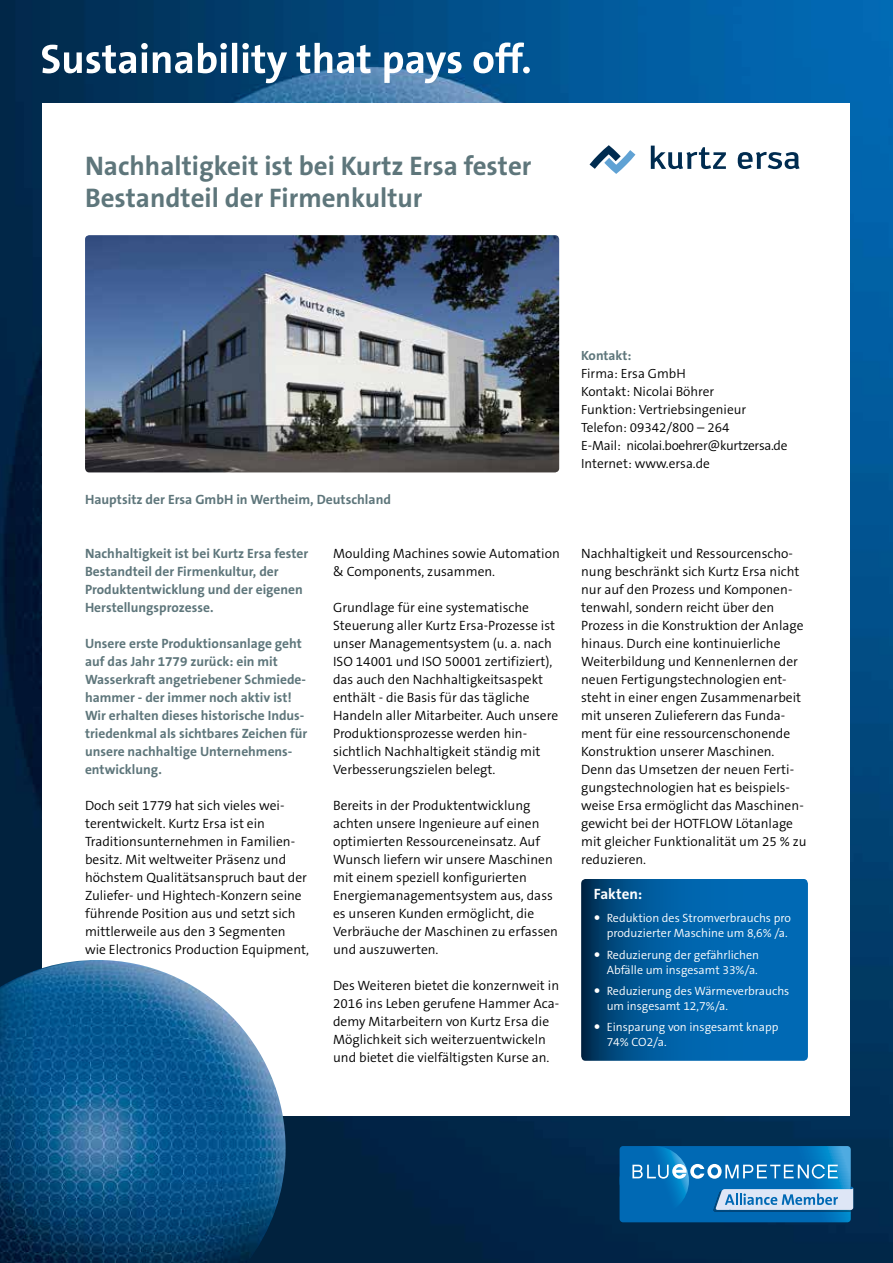
<style>
.page{position:relative;width:893px;height:1263px;background:#fff}
.page>*{position:absolute;margin:0;border:0;box-sizing:border-box;transform-origin:0 0}
.t1{font:700 27px/31.5px "The Sans B Plus W7";color:#5e767b}
.t2{font:700 15px "The Sans B Plus W7";color:#fff}
.t3{font:300 13.5px/18px "The Sans B Plus W4";color:#000}
.t4{font:700 13.5px/18px "The Sans B Plus W7";color:#5e767b}
.t5{font:300 13.35px/18px "The Sans B Plus W4";color:#000}
.t6{font:700 13.35px "The Sans B Plus W7";color:#5e767b}
.t7{font:300 12px/15px "The Sans B Plus W4";color:#fff}
</style>
<div class="page">
<img style="left:0;top:0;width:893px;height:1263px">
<div style="left:42px;top:104px;width:808px;height:1012px;background:#fff"></div>
<svg style="left:620px;top:1146px;width:233px;height:76px;background:#2e85c2"></svg>
<svg style="left:42px;top:43px;width:488px;height:40px"></svg>
<img style="left:0;top:960px;width:286px;height:303px">
<img style="left:85px;top:235px;width:474px;height:237px">
<svg style="left:651px;top:146px;width:75px;height:23px"></svg>
<svg style="left:738px;top:152px;width:61px;height:17px"></svg>
<svg style="left:589px;top:145px;width:46px;height:29px"></svg>
<svg style="left:581px;top:879px;width:227px;height:182px;background:#005c9f"></svg>
<h1 class="t1" style="left:85px;top:150px;width:448px">Nachhaltigkeit ist bei Kurtz Ersa fester<br>Bestandteil der Firmenkultur</h1>
<p class="t4" style="left:85px;top:491px;width:308px">Hauptsitz der Ersa GmbH in Wertheim, Deutschland</p>
<p class="t4" style="left:85px;top:545px;width:225px">Nachhaltigkeit ist bei Kurtz Ersa fester Bestandteil der Firmenkultur, der Produktentwicklung und der eigenen Herstellungsprozesse.</p>
<p class="t4" style="left:85px;top:634px;width:224px">Unsere erste Produktionsanlage geht auf das Jahr 1779 zurück: ein mit Wasserkraft angetriebener Schmiede&shy;hammer - der immer noch aktiv ist!<br>Wir erhalten dieses historische Indus&shy;triedenkmal als sichtbares Zeichen für unsere nachhaltige Unternehmens&shy;entwicklung.</p>
<p class="t3" style="left:85px;top:796px;width:226px">Doch seit 1779 hat sich vieles wei&shy;terentwickelt. Kurtz Ersa ist ein Traditionsunternehmen in Familien&shy;besitz. Mit weltweiter Präsenz und höchstem Qualitätsanspruch baut der Zuliefer- und Hightech-Konzern seine führende Position aus und setzt sich mittlerweile aus den 3 Segmenten wie Electronics Production Equipment,</p>
<p class="t3" style="left:333px;top:544px;width:228px">Moulding Machines sowie Automation &amp; Components, zusammen.</p>
<p class="t3" style="left:333px;top:598px;width:227px">Grundlage für eine systematische Steuerung aller Kurtz Ersa-Prozesse ist unser Managementsystem (u. a. nach ISO 14001 und ISO 50001 zertifiziert), das auch den Nachhaltigkeitsaspekt enthält - die Basis für das tägliche Handeln aller Mitarbeiter. Auch unsere Produktionsprozesse werden hin&shy;sichtlich Nachhaltigkeit ständig mit Verbesserungszielen belegt.</p>
<p class="t3" style="left:333px;top:796px;width:226px">Bereits in der Produktentwicklung achten unsere Ingenieure auf einen optimierten Ressourceneinsatz. Auf Wunsch liefern wir unsere Maschinen mit einem speziell konfigurierten Energiemanagementsystem aus, dass es unseren Kunden ermöglicht, die Verbräuche der Maschinen zu erfassen und auszuwerten.</p>
<p class="t3" style="left:333px;top:976px;width:228px">Des Weiteren bietet die konzernweit in 2016 ins Leben gerufene Hammer Aca&shy;demy Mitarbeitern von Kurtz Ersa die Möglichkeit sich weiterzuentwickeln und bietet die vielfältigsten Kurse an.</p>
<p class="t6" style="left:581px;top:347px;width:52px">Kontakt:</p>
<p class="t5" style="left:581px;top:365px;width:208px">Firma: Ersa GmbH<br>Kontakt: Nicolai Böhrer<br>Funktion: Vertriebsingenieur<br>Telefon: 09342/800 – 264<br>E-Mail: nicolai.boehrer@kurtzersa.de<br>Internet: www.ersa.de</p>
<p class="t3" style="left:581px;top:544px;width:227px">Nachhaltigkeit und Ressourcenscho&shy;nung beschränkt sich Kurtz Ersa nicht nur auf den Prozess und Komponen&shy;tenwahl, sondern reicht über den Prozess in die Konstruktion der Anlage hinaus. Durch eine kontinuierliche Weiterbildung und Kennenlernen der neuen Fertigungstechnologien ent&shy;steht in einer engen Zusammenarbeit mit unseren Zulieferern das Funda&shy;ment für eine ressourcenschonende Konstruktion unserer Maschinen.<br>Denn das Umsetzen der neuen Ferti&shy;gungstechnologien hat es beispiels&shy;weise Ersa ermöglicht das Maschinen&shy;gewicht bei der HOTFLOW Lötanlage mit gleicher Funktionalität um 25 % zu reduzieren.</p>
<p class="t2" style="left:594px;top:884px;width:50px">Fakten:</p>
<p class="t7" style="left:607px;top:911px;width:186px">Reduktion des Stromverbrauchs pro produzierter Maschine um 8,6% /a.</p>
<p class="t7" style="left:607px;top:947px;width:154px">Reduzierung der gefährlichen<br>Abfälle um insgesamt 33%/a.</p>
<p class="t7" style="left:607px;top:983px;width:184px">Reduzierung des Wärmeverbrauchs um insgesamt 12,7%/a.</p>
<p class="t7" style="left:607px;top:1020px;width:173px">Einsparung von insgesamt knapp<br>74% CO2/a.</p>
</div>
